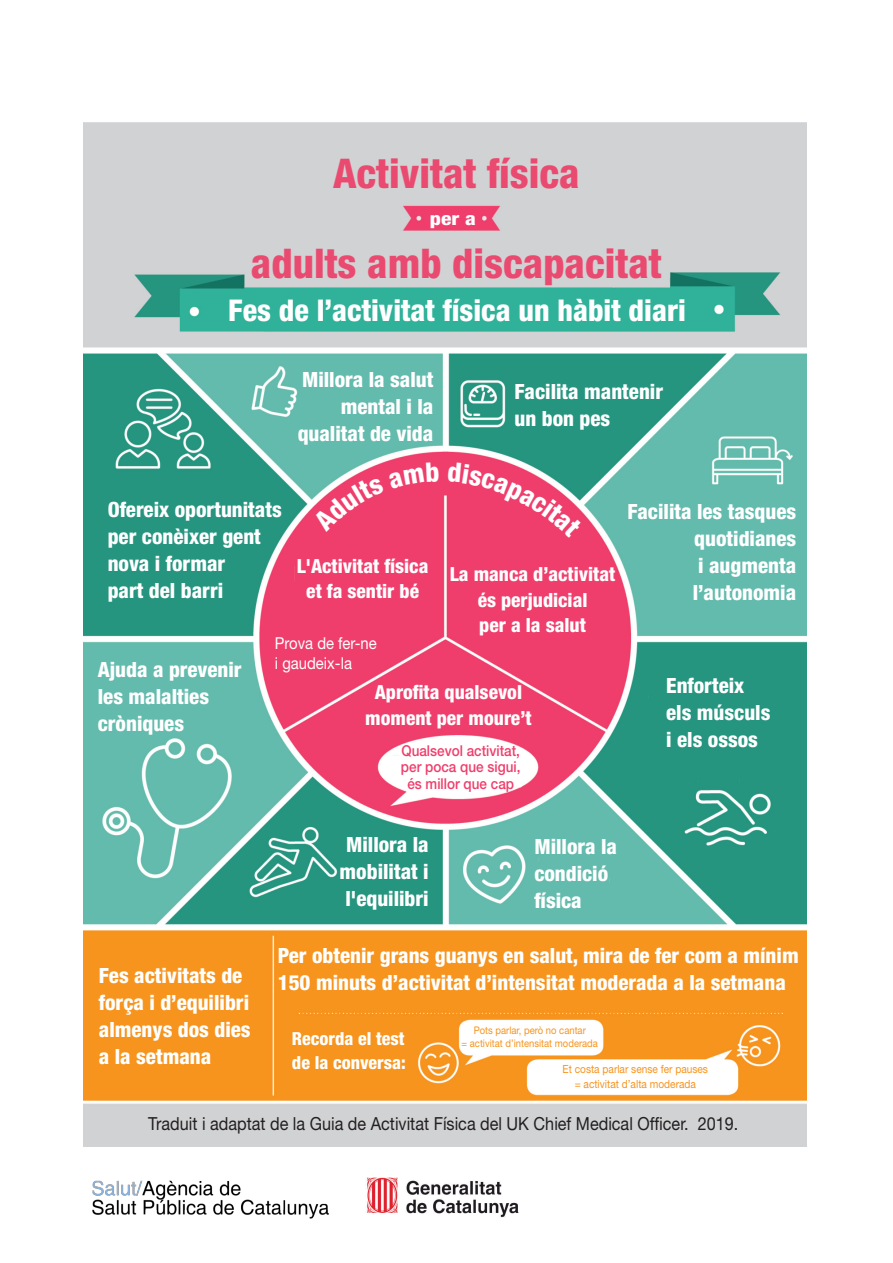
<style>
.page{position:relative;width:893px;height:1263px;background:#fff}
.page>*{position:absolute;margin:0;border:0;box-sizing:border-box;transform-origin:0 0}
.t1{font:800 condensed 40.95px/90px "Helvetica Neue";color:#ea4a70;text-align:center}
.t2{font:800 condensed 30px "Helvetica Neue";color:#fff}
.t3{font:800 condensed 21px/27px "Helvetica Neue";color:#fff}
.t4{font:800 condensed 19.5px/25.5px "Helvetica Neue";color:#fff;text-align:center}
.t5{font:18px "Helvetica Neue";color:#231f20;scale:.9 1}
.t6{font:800 condensed 18px/24px "Helvetica Neue";color:#fff}
.t7{font:800 condensed 18px "Helvetica Neue";color:#fff;scale:1.2 1}
.t8{font:16.5px/19.5px "Helvetica Neue";color:#fff;scale:.9 1}
.t9{font:500 15px/16.5px "Helvetica Neue";color:#ef3e6b;text-align:center;scale:.9 1}
.t10{font:11.25px/15px "Helvetica Neue";color:#f7941d;text-align:center;scale:.9 1}
.t11{font:10.5px/12.8px "Helvetica Neue";color:#f7941d;text-align:center;scale:.9 1}
</style>
<div class="page">
<img style="left:92px;top:1180px;width:237px;height:39px">
<img style="left:367px;top:1177px;width:152px;height:41px">
<img style="left:84px;top:123px;width:722px;height:1023px">
<svg style="left:313px;top:462px;width:126px;height:69px;background:#e1557a"></svg>
<svg style="left:448px;top:462px;width:134px;height:76px;background:#db5074"></svg>
<p class="t1" style="left:251px;top:128px;width:412px">Activitat física<br>adults amb discapacitat</p>
<p class="t7" style="left:430px;top:207px;width:40px">per a</p>
<p class="t2" style="left:228px;top:292px;width:459px">Fes de l’activitat física un hàbit diari</p>
<p class="t3" style="left:298px;top:366px;width:137px;text-align:right">Millora la salut mental i la qualitat de vida</p>
<p class="t3" style="left:514px;top:377px;width:150px">Facilita mantenir un bon pes</p>
<p class="t3" style="left:108px;top:495px;width:176px">Ofereix oportunitats per conèixer gent nova i formar<br>part del barri</p>
<p class="t4" style="left:297px;top:553px;width:133px">L'Activitat física et fa sentir bé</p>
<p class="t8" style="left:275px;top:633px;width:115px">Prova de fer-ne i gaudeix-la</p>
<p class="t4" style="left:450px;top:561px;width:167px">La manca d’activitat és perjudicial<br>per a la salut</p>
<p class="t3" style="left:98px;top:656px;width:145px">Ajuda a prevenir les malalties cròniques</p>
<p class="t4" style="left:365px;top:679px;width:168px">Aprofita qualsevol moment per moure’t</p>
<p class="t9" style="left:401px;top:742px;width:134px">Qualsevol activitat, per poca que sigui, és millor que cap</p>
<p class="t3" style="left:693px;top:497px;width:105px;text-align:justify;text-indent:-65px">Facilita les tasques quotidianes i augmenta l’autonomia</p>
<p class="t3" style="left:666px;top:672px;width:106px">Enforteix els músculs i els ossos</p>
<p class="t3" style="left:340px;top:830px;width:91px;text-align:center">Millora la mobilitat i l'equilibri</p>
<p class="t3" style="left:534px;top:833px;width:84px">Millora la condició física</p>
<p class="t3" style="left:99px;top:962px;width:153px">Fes activitats de força i d’equilibri almenys dos dies a la setmana</p>
<p class="t3" style="left:278px;top:942px;width:522px">Per obtenir grans guanys en salut, mira de fer com a mínim<br>150 minuts d’activitat d’intensitat moderada a la setmana</p>
<p class="t6" style="left:292px;top:1026px;width:115px">Recorda el test de la conversa:</p>
<p class="t11" style="left:462px;top:1024px;width:153px">Pots parlar, però no cantar<br>= activitat d’intensitat moderada</p>
<p class="t10" style="left:563px;top:1061px;width:163px">Et costa parlar sense fer pauses = activitat d’alta moderada</p>
<p class="t5" style="left:148px;top:1113px;width:657px">Traduit i adaptat de la Guia de Activitat Física del UK Chief Medical Officer. 2019.</p>
</div>
